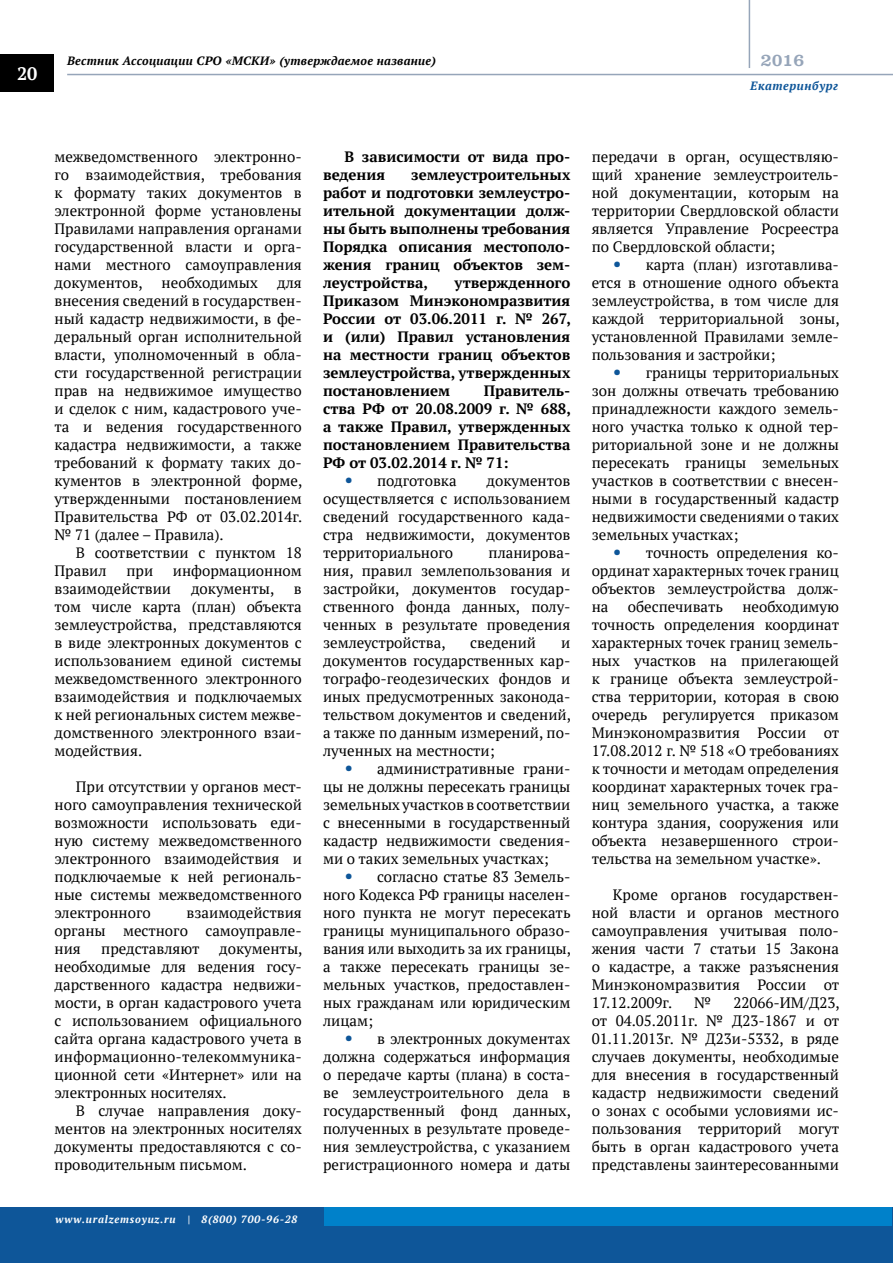
<style>
.page{position:relative;width:893px;height:1263px;background:#fff}
.page>*{position:absolute;margin:0;border:0;box-sizing:border-box;transform-origin:0 0}
.t1{font:700 18px "PT Serif";color:#fff}
.t2{font:700 16.5px "PB Slab";color:#96a5b9}
.t3{font:15px/18px "PT Serif";color:#000;text-align:justify}
.t4{font:700 15px/18px "PT Serif";color:#000;text-align:justify}
.t5{font:italic 700 12px "PT Serif";letter-spacing:.025em;color:#000}
.t6{font:italic 700 12px "PT Serif";letter-spacing:.05em;color:#0e5699}
.t7{font:italic 700 10.5px "PT Serif";letter-spacing:.075em;color:#fff}
.s1{font-weight:700;font-size:18px;color:#0e5699}
</style>
<div class="page">
<div style="left:0;top:55px;width:54px;height:37px;background:#000"></div>
<hr style="left:67px;top:74px;width:826px;height:1px;background:#96a5b9">
<div style="left:0;top:1207px;width:893px;height:56px;background:#0e5699"></div>
<div style="left:325px;top:1207px;width:567px;height:19px;background:#0081ca"></div>
<hr style="left:749px;top:0;width:1px;height:68px;background:#96a5b9">
<p class="t1" style="left:17px;top:61px;width:22px">20</p>
<p class="t5" style="left:67px;top:53px;width:370px">Вестник Ассоциации СРО «МСКИ» (утверждаемое название)</p>
<p class="t2" style="left:761px;top:51px;width:45px">2016</p>
<p class="t6" style="left:750px;top:78px;width:90px">Екатеринбург</p>
<p class="t3" style="left:55px;top:148px;width:249px">межведомственного электронно&shy;го взаимодействия, требования к формату таких документов в электронной форме установлены Правилами направления органами государственной власти и орга&shy;нами местного самоуправления документов,</p>
<p class="t3" style="left:162px;top:274px;width:98px">необходимых</p>
<p class="t3" style="left:55px;top:274px;width:249px;text-indent:223px">для внесения сведений в государствен&shy;ный кадастр недвижимости, в фе&shy;деральный орган исполнительной власти, уполномоченный в обла&shy;сти государственной регистрации прав на недвижимое имущество и сделок с ним, кадастрового уче&shy;та и ведения государственного кадастра недвижимости, а также требований к формату таких до&shy;кументов в электронной форме, утвержденными постановлением Правительства РФ от 03.02.2014г. № 71 (далее – Правила).</p>
<p class="t3" style="left:55px;top:544px;width:249px;text-indent:21px">В соответствии с пунктом 18<br>Правил</p>
<p class="t3" style="left:126px;top:562px;width:28px">при</p>
<p class="t3" style="left:173px;top:562px;width:130px">информационном</p>
<p class="t3" style="left:55px;top:580px;width:118px">взаимодействии</p>
<p class="t3" style="left:191px;top:580px;width:85px">документы,</p>
<p class="t3" style="left:55px;top:580px;width:249px;text-indent:239px">в том числе карта (план) объекта землеустройства, представляются в виде электронных документов с использованием единой системы межведомственного электронного взаимодействия и подключаемых к ней региональных систем межве&shy;домственного электронного взаи&shy;модействия.</p>
<p class="t3" style="left:55px;top:778px;width:249px;text-indent:21px">При отсутствии у органов мест&shy;ного самоуправления технической возможности использовать еди&shy;ную систему межведомственного электронного взаимодействия и подключаемые к ней региональ&shy;ные системы межведомственного электронного</p>
<p class="t3" style="left:55px;top:904px;width:249px;text-indent:132px">взаимодействия органы местного самоуправле&shy;ния</p>
<p class="t3" style="left:55px;top:940px;width:249px;text-indent:165px">документы, необходимые для ведения госу&shy;дарственного кадастра недвижи&shy;мости, в орган кадастрового учета с использованием официального сайта органа кадастрового учета в информационно-телекоммуника&shy;ционной сети «Интернет» или на электронных носителях.</p>
<p class="t3" style="left:55px;top:1102px;width:249px;text-indent:21px">В случае направления доку&shy;ментов на электронных носителях документы предоставляются с со&shy;проводительным письмом.</p>
<p class="t3" style="left:101px;top:940px;width:100px">представляют</p>
<p class="t7" style="left:56px;top:1212px;width:243px">www.uralzemsoyuz.ru | 8(800) 700-96-28</p>
<p class="t4" style="left:323px;top:147px;width:249px;text-indent:21px">В зависимости от вида про&shy;ведения</p>
<p class="t4" style="left:323px;top:165px;width:249px;text-indent:88px">землеустроительных работ и подготовки землеустро&shy;ительной документации долж&shy;ны быть выполнены требования Порядка описания местополо&shy;жения границ объектов зем&shy;леустройства,</p>
<p class="t4" style="left:323px;top:273px;width:249px;text-indent:131px">утвержденного Приказом Минэкономразвития России от 03.06.2011 г. № 267, и (или) Правил установления на местности границ объектов землеустройства, утвержденных постановлением</p>
<p class="t4" style="left:323px;top:381px;width:249px;text-indent:161px">Правитель&shy;ства РФ от 20.08.2009 г. № 688, а также Правил, утвержденных постановлением Правительства РФ от 03.02.2014 г. № 71:</p>
<p class="t3" style="left:344px;top:472px;width:114px"><span class="s1">•</span> подготовка</p>
<p class="t3" style="left:323px;top:472px;width:249px;text-indent:163px">документов осуществляется с использованием сведений государственного када&shy;стра недвижимости, документов территориального</p>
<p class="t3" style="left:323px;top:544px;width:249px;text-indent:165px">планирова&shy;ния, правил землепользования и застройки, документов государ&shy;ственного фонда данных, полу&shy;ченных в результате проведения землеустройства,</p>
<p class="t3" style="left:470px;top:634px;width:67px">сведений</p>
<p class="t3" style="left:323px;top:634px;width:249px;text-indent:238px">и документов государственных кар&shy;тографо-геодезических фондов и иных предусмотренных законода&shy;тельством документов и сведений, а также по данным измерений, по&shy;лученных на местности;</p>
<p class="t3" style="left:323px;top:760px;width:249px;text-indent:21px"><span class="s1">•</span> административные грани&shy;цы не должны пересекать границы земельных участков в соответствии с внесенными в государственный кадастр недвижимости сведения&shy;ми о таких земельных участках;</p>
<p class="t3" style="left:323px;top:868px;width:249px;text-indent:21px"><span class="s1">•</span> согласно статье 83 Земель&shy;ного Кодекса РФ границы населен&shy;ного пункта не могут пересекать границы муниципального образо&shy;вания или выходить за их границы, а также пересекать границы зе&shy;мельных участков, предоставлен&shy;ных гражданам или юридическим лицам;</p>
<p class="t3" style="left:323px;top:1030px;width:249px;text-indent:21px"><span class="s1">•</span> в электронных документах должна содержаться информация о передаче карты (плана) в соста&shy;ве землеустроительного дела в государственный фонд данных, полученных в результате проведе&shy;ния землеустройства, с указанием регистрационного номера и даты</p>
<p class="t3" style="left:592px;top:148px;width:249px">передачи в орган, осуществляю&shy;щий хранение землеустроитель&shy;ной документации, которым на территории Свердловской области является Управление Росреестра по Свердловской области;</p>
<p class="t3" style="left:592px;top:256px;width:249px;text-indent:21px"><span class="s1">•</span> карта (план) изготавлива&shy;ется в отношение одного объекта землеустройства, в том числе для каждой территориальной зоны, установленной Правилами земле&shy;пользования и застройки;</p>
<p class="t3" style="left:592px;top:364px;width:249px;text-indent:21px"><span class="s1">•</span> границы территориальных зон должны отвечать требованию принадлежности каждого земель&shy;ного участка только к одной тер&shy;риториальной зоне и не должны пересекать границы земельных участков в соответствии с внесен&shy;ными в государственный кадастр недвижимости сведениями о таких земельных участках;</p>
<p class="t3" style="left:592px;top:544px;width:249px;text-indent:21px"><span class="s1">•</span> точность определения ко&shy;ординат характерных точек границ объектов землеустройства долж&shy;на</p>
<p class="t3" style="left:592px;top:598px;width:249px;text-indent:151px">необходимую точность определения координат характерных точек границ земель&shy;ных участков на прилегающей к границе объекта землеустрой&shy;ства территории, которая в свою очередь регулируется приказом Минэкономразвития России от 17.08.2012 г. № 518 «О требованиях к точности и методам определения координат характерных точек гра&shy;ниц земельного участка, а также контура здания, сооружения или объекта незавершенного строи&shy;тельства на земельном участке».</p>
<p class="t3" style="left:592px;top:886px;width:249px;text-indent:21px">Кроме органов государствен&shy;ной власти и органов местного самоуправления учитывая поло&shy;жения части 7 статьи 15 Закона о кадастре, а также разъяснения Минэкономразвития России от 17.12.2009г.</p>
<p class="t3" style="left:628px;top:598px;width:97px">обеспечивать</p>
<p class="t3" style="left:592px;top:994px;width:249px;text-indent:142px">22066-ИМ/Д23, от 04.05.2011г. № Д23-1867 и от 01.11.2013г. № Д23и-5332, в ряде случаев документы, необходимые для внесения в государственный кадастр недвижимости сведений о зонах с особыми условиями ис&shy;пользования территорий могут быть в орган кадастрового учета представлены заинтересованными</p>
<p class="t3" style="left:694px;top:994px;width:18px">№</p>
</div>
